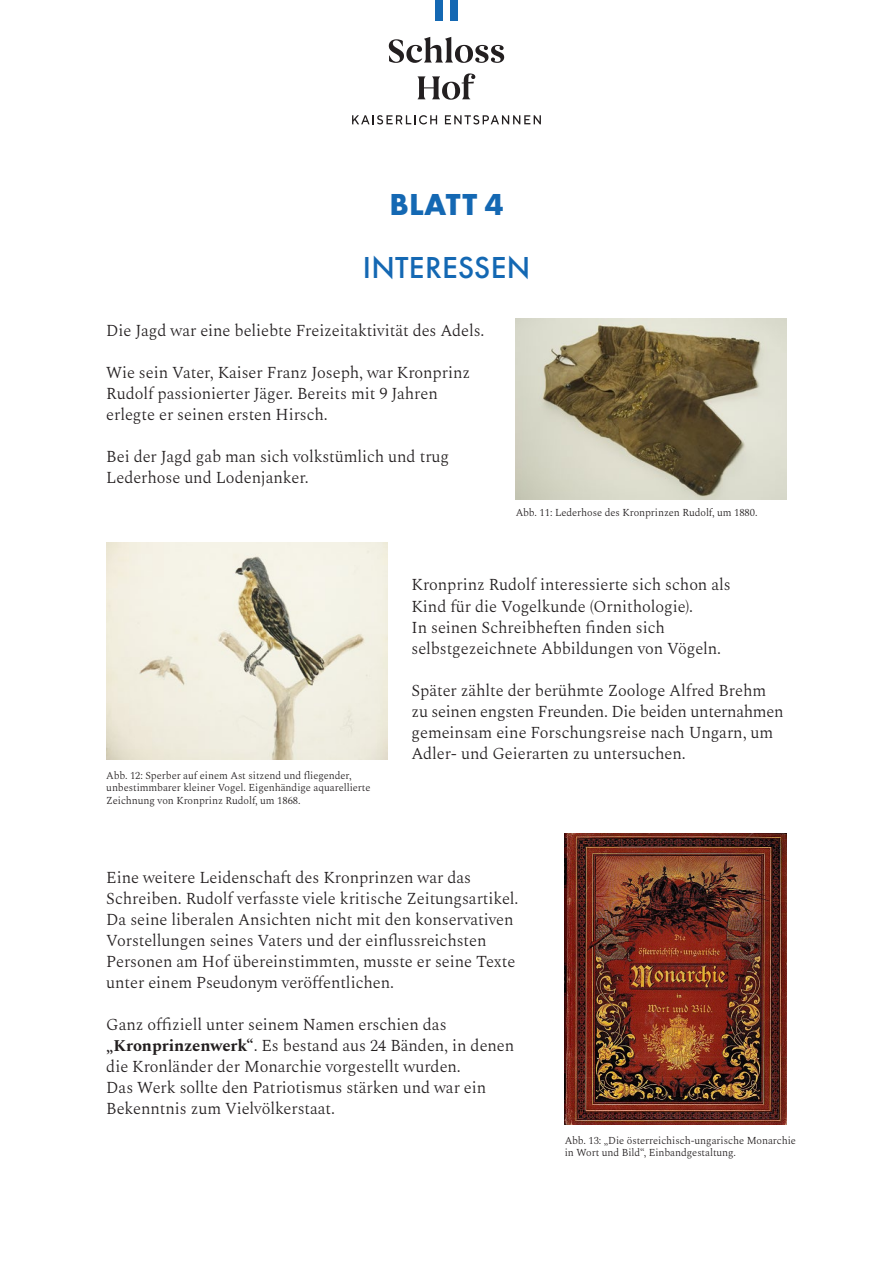
<style>
.page{position:relative;width:893px;height:1263px;background:#fff}
.page>*{position:absolute;margin:0;border:0;box-sizing:border-box;transform-origin:0 0}
.t1{font:500 31.5px "Futura PT";letter-spacing:.01em;color:#1468b3}
.t2{font:700 31.5px "Futura PT";letter-spacing:.01em;color:#1468b3}
.t3{font:300 16.5px/21px "Spectral";letter-spacing:-.005em;color:#231f20}
.t4{font:300 10.5px/12.6px "Spectral";letter-spacing:-.005em;color:#231f20}
.s1{font-weight:700}
</style>
<div class="page">
<svg style="left:389px;top:37px;width:115px;height:26px"></svg>
<svg style="left:418px;top:73px;width:57px;height:27px"></svg>
<div style="left:435px;top:0;width:7px;height:21px;background:#1468b3"></div>
<div style="left:450px;top:0;width:8px;height:21px;background:#1468b3"></div>
<svg style="left:352px;top:115px;width:85px;height:9px"></svg>
<svg style="left:445px;top:115px;width:96px;height:9px"></svg>
<img style="left:106px;top:542px;width:281px;height:218px">
<img style="left:516px;top:319px;width:271px;height:181px">
<img style="left:565px;top:833px;width:222px;height:291px">
<h1 class="t2" style="left:389px;top:185px;width:116px">BLATT 4</h1>
<h1 class="t1" style="left:363px;top:249px;width:169px">INTERESSEN</h1>
<p class="t3" style="left:106px;top:319px;width:380px">Die Jagd war eine beliebte Freizeitaktivität des Adels.</p>
<p class="t3" style="left:106px;top:361px;width:365px">Wie sein Vater, Kaiser Franz Joseph, war Kronprinz<br>Rudolf passionierter Jäger. Bereits mit 9 Jahren erlegte er seinen ersten Hirsch.</p>
<p class="t3" style="left:106px;top:445px;width:344px">Bei der Jagd gab man sich volkstümlich und trug<br>Lederhose und Lodenjanker.</p>
<p class="t4" style="left:516px;top:506px;width:243px">Abb. 11: Lederhose des Kronprinzen Rudolf, um 1880.</p>
<p class="t4" style="left:106px;top:768px;width:266px">Abb. 12: Sperber auf einem Ast sitzend und fliegender, unbestimmbarer kleiner Vogel. Eigenhändige aquarellierte<br>Zeichnung von Kronprinz Rudolf, um 1868.</p>
<p class="t3" style="left:412px;top:573px;width:321px">Kronprinz Rudolf interessierte sich schon als Kind für die Vogelkunde (Ornithologie).<br>In seinen Schreibheften finden sich selbstgezeichnete Abbildungen von Vögeln.</p>
<p class="t3" style="left:412px;top:678px;width:373px">Später zählte der berühmte Zoologe Alfred Brehm zu seinen engsten Freunden. Die beiden unternahmen gemeinsam eine Forschungsreise nach Ungarn, um Adler- und Geierarten zu untersuchen.</p>
<p class="t3" style="left:106px;top:865px;width:414px">Eine weitere Leidenschaft des Kronprinzen war das Schreiben. Rudolf verfasste viele kritische Zeitungsartikel.<br>Da seine liberalen Ansichten nicht mit den konservativen Vorstellungen seines Vaters und der einflussreichsten Personen am Hof übereinstimmten, musste er seine Texte unter einem Pseudonym veröffentlichen.</p>
<p class="t3" style="left:106px;top:1012px;width:409px">Ganz offiziell unter seinem Namen erschien das <span class="s1">„Kronprinzenwerk“</span>. Es bestand aus 24 Bänden, in denen die Kronländer der Monarchie vorgestellt wurden.<br>Das Werk sollte den Patriotismus stärken und war ein Bekenntnis zum Vielvölkerstaat.</p>
<p class="t4" style="left:565px;top:1133px;width:233px">Abb. 13: „Die österreichisch-ungarische Monarchie in Wort und Bild“, Einbandgestaltung.</p>
</div>
